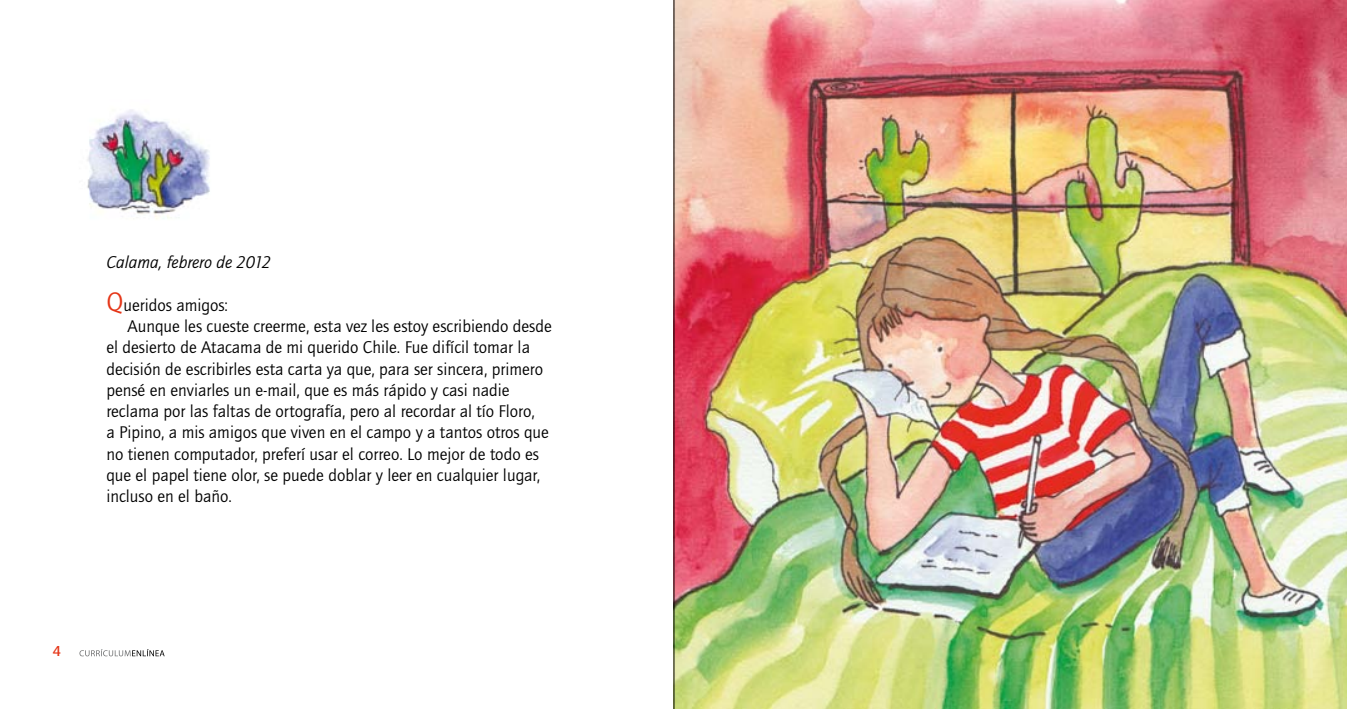
<style>
.page{position:relative;width:1347px;height:709px;background:#fff}
.page>*{position:absolute;margin:0;border:0;box-sizing:border-box;transform-origin:0 0}
.t1{font:17.5px "Quay Sans";color:#000}
.t2{font:italic 17.5px "Quay Sans";color:#000}
.t3{font:500 15px "Quay Sans";color:#e53517}
.s1{font-size:27.5px;color:#e53517}
</style>
<div class="page">
<svg style="left:79px;top:649px;width:86px;height:7px"></svg>
<img style="left:674px;top:0;width:672px;height:709px">
<img style="left:87px;top:109px;width:123px;height:110px">
<hr style="left:673px;top:0;width:1px;height:709px;background:#000">
<p class="t2" style="left:106px;top:253px;width:166px">Calama, febrero de 2012</p>
<p class="t1" style="left:106px;top:295px;width:123px"><span class="s1">Q</span>ueridos amigos:</p>
<p class="t1" style="left:128px;top:317px;width:426px">Aunque les cueste creerme, esta vez les estoy escribiendo desde</p>
<p class="t1" style="left:106px;top:338px;width:425px">el desierto de Atacama de mi querido Chile. Fue difícil tomar la</p>
<p class="t1" style="left:106px;top:359px;width:438px">decisión de escribirles esta carta ya que, para ser sincera, primero</p>
<p class="t1" style="left:106px;top:380px;width:405px">pensé en enviarles un e-mail, que es más rápido y casi nadie</p>
<p class="t1" style="left:106px;top:402px;width:430px">reclama por las faltas de ortografía, pero al recordar al tío Floro,</p>
<p class="t1" style="left:106px;top:423px;width:444px">a Pipino, a mis amigos que viven en el campo y a tantos otros que</p>
<p class="t1" style="left:106px;top:444px;width:434px">no tienen computador, preferí usar el correo. Lo mejor de todo es</p>
<p class="t1" style="left:106px;top:465px;width:435px">que el papel tiene olor, se puede doblar y leer en cualquier lugar,</p>
<p class="t1" style="left:106px;top:487px;width:127px">incluso en el baño.</p>
<p class="t3" style="left:53px;top:643px;width:10px">4</p>
</div>
